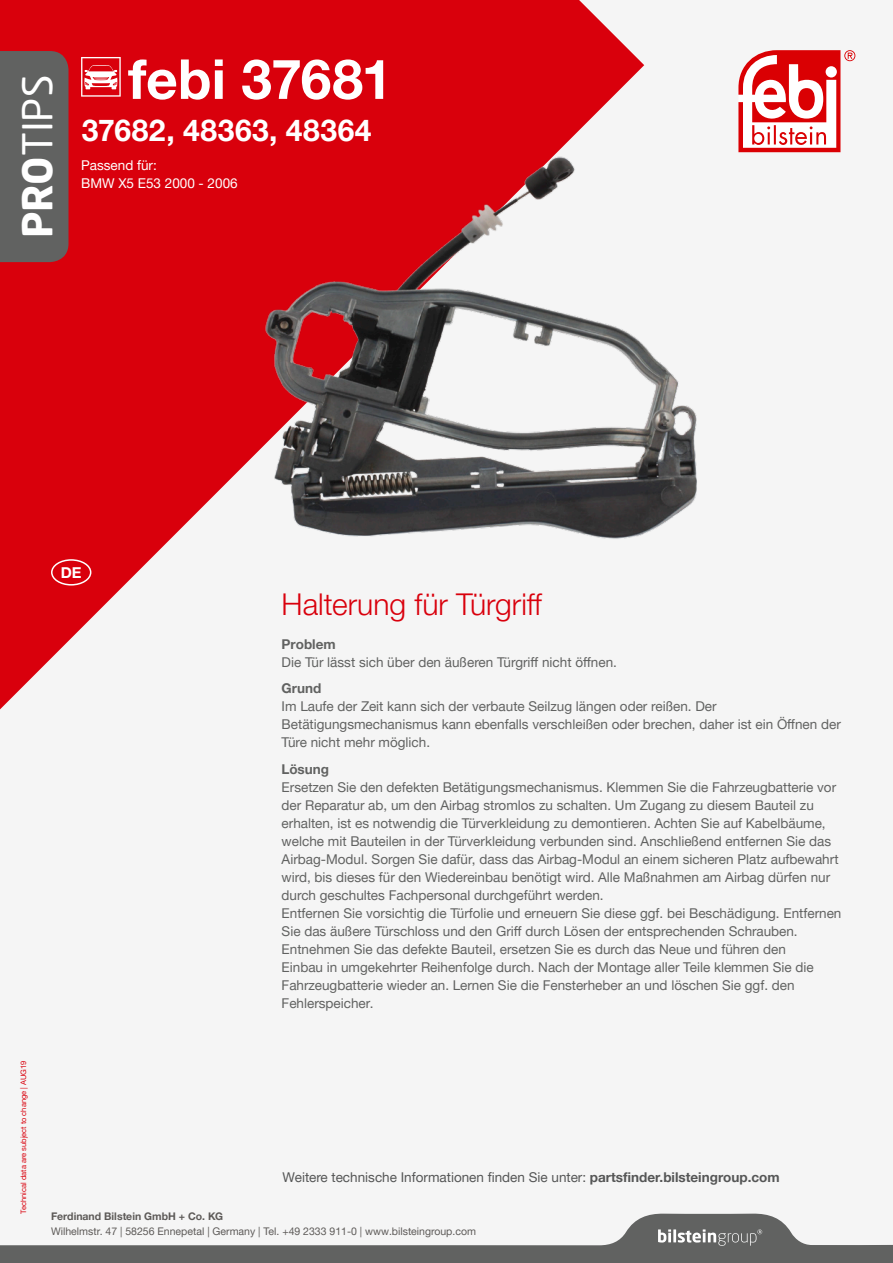
<style>
.page{position:relative;width:893px;height:1263px;background:#f5f5f5}
.page>*{position:absolute;margin:0;border:0;box-sizing:border-box;transform-origin:0 0}
.t1{font:700 55.2px "Helvetica Neue World 75";letter-spacing:-.01em;color:#fff}
.t2{font:40.65px "Neo Sans Pro";color:#fff}
.t3{font:30px "Helvetica Neue World 45 Lt";color:#d9000c}
.t4{font:700 30px "Helvetica Neue World 75";letter-spacing:.02em;color:#fff}
.t5{font:700 15px "Helvetica Neue World 75";color:#fff}
.t6{font:13.5px/18px "Helvetica Neue World 55 Roman";color:#616261}
.t7{font:13.5px "Helvetica Neue World 55 Roman";color:#555656}
.t8{font:13.5px/18px "Helvetica Neue World 55 Roman";color:#fff}
.t9{font:700 13.5px "Helvetica Neue World 75";color:#616261}
.t10{font:10.5px "Helvetica Neue World 55 Roman";color:#5d5a58}
.t11{font:700 10.5px "Helvetica Neue World 75";color:#5d5a58}
.t12{font:7.5px "Helvetica Neue World 55 Roman";color:#d9000c}
.s1{font-weight:700}
.s2{font-family:"Helvetica Neue World 75";font-weight:700}
</style>
<div class="page">
<svg style="left:0;top:0;width:644px;height:710px;fill:#d9000c"></svg>
<div style="left:0;top:51px;width:69px;height:211px;background:#616261"></div>
<svg style="left:738px;top:50px;width:117px;height:102px"></svg>
<svg style="left:0;top:1213px;width:893px;height:50px"></svg>
<div style="left:51px;top:559px;width:40px;height:26px;border:2px solid #fff;border-radius:50%"></div>
<svg style="left:81px;top:57px;width:40px;height:40px"></svg>
<img style="left:253px;top:143px;width:444px;height:409px">
<h2 class="t2" style="left:13px;top:238px;width:165px;rotate:-90deg"><span class="s1">PRO</span>TIPS</h2>
<h1 class="t1" style="left:128px;top:48px;width:266px">febi 37681</h1>
<h3 class="t4" style="left:82px;top:113px;width:291px">37682, 48363, 48364</h3>
<p class="t8" style="left:81px;top:156px;width:158px">Passend für:<br>BMW X5 E53 2000 - 2006</p>
<p class="t5" style="left:61px;top:564px;width:22px">DE</p>
<h3 class="t3" style="left:282px;top:587px;width:262px">Halterung für Türgriff</h3>
<p class="t9" style="left:282px;top:636px;width:56px">Problem</p>
<p class="t6" style="left:282px;top:653px;width:337px">Die Tür lässt sich über den äußeren Türgriff nicht öffnen.</p>
<p class="t9" style="left:282px;top:681px;width:41px">Grund</p>
<p class="t6" style="left:282px;top:697px;width:561px">Im Laufe der Zeit kann sich der verbaute Seilzug längen oder reißen. Der<br>Betätigungsmechanismus kann ebenfalls verschleißen oder brechen, daher ist ein Öffnen der<br>Türe nicht mehr möglich.</p>
<p class="t9" style="left:282px;top:761px;width:49px">Lösung</p>
<p class="t6" style="left:282px;top:778px;width:561px">Ersetzen Sie den defekten Betätigungsmechanismus. Klemmen Sie die Fahrzeugbatterie vor der Reparatur ab, um den Airbag stromlos zu schalten. Um Zugang zu diesem Bauteil zu erhalten, ist es notwendig die Türverkleidung zu demontieren. Achten Sie auf Kabelbäume, welche mit Bauteilen in der Türverkleidung verbunden sind. Anschließend entfernen Sie das Airbag-Modul. Sorgen Sie dafür, dass das Airbag-Modul an einem sicheren Platz aufbewahrt wird, bis dieses für den Wiedereinbau benötigt wird. Alle Maßnahmen am Airbag dürfen nur durch geschultes Fachpersonal durchgeführt werden.<br>Entfernen Sie vorsichtig die Türfolie und erneuern Sie diese ggf. bei Beschädigung. Entfernen Sie das äußere Türschloss und den Griff durch Lösen der entsprechenden Schrauben.<br>Entnehmen Sie das defekte Bauteil, ersetzen Sie es durch das Neue und führen den<br>Einbau in umgekehrter Reihenfolge durch. Nach der Montage aller Teile klemmen Sie die Fahrzeugbatterie wieder an. Lernen Sie die Fensterheber an und löschen Sie ggf. den Fehlerspeicher.</p>
<p class="t12" style="left:19px;top:1213px;width:154px;rotate:-90deg">Technical data are subject to change | AUG19</p>
<p class="t7" style="left:283px;top:1169px;width:498px">Weitere technische Informationen finden Sie unter: <span class="s2">partsfinder.bilsteingroup.com</span></p>
<p class="t11" style="left:51px;top:1210px;width:174px">Ferdinand Bilstein GmbH + Co. KG</p>
<p class="t10" style="left:51px;top:1225px;width:426px">Wilhelmstr. 47 | 58256 Ennepetal | Germany | Tel. +49 2333 911-0 | www.bilsteingroup.com</p>
</div>
